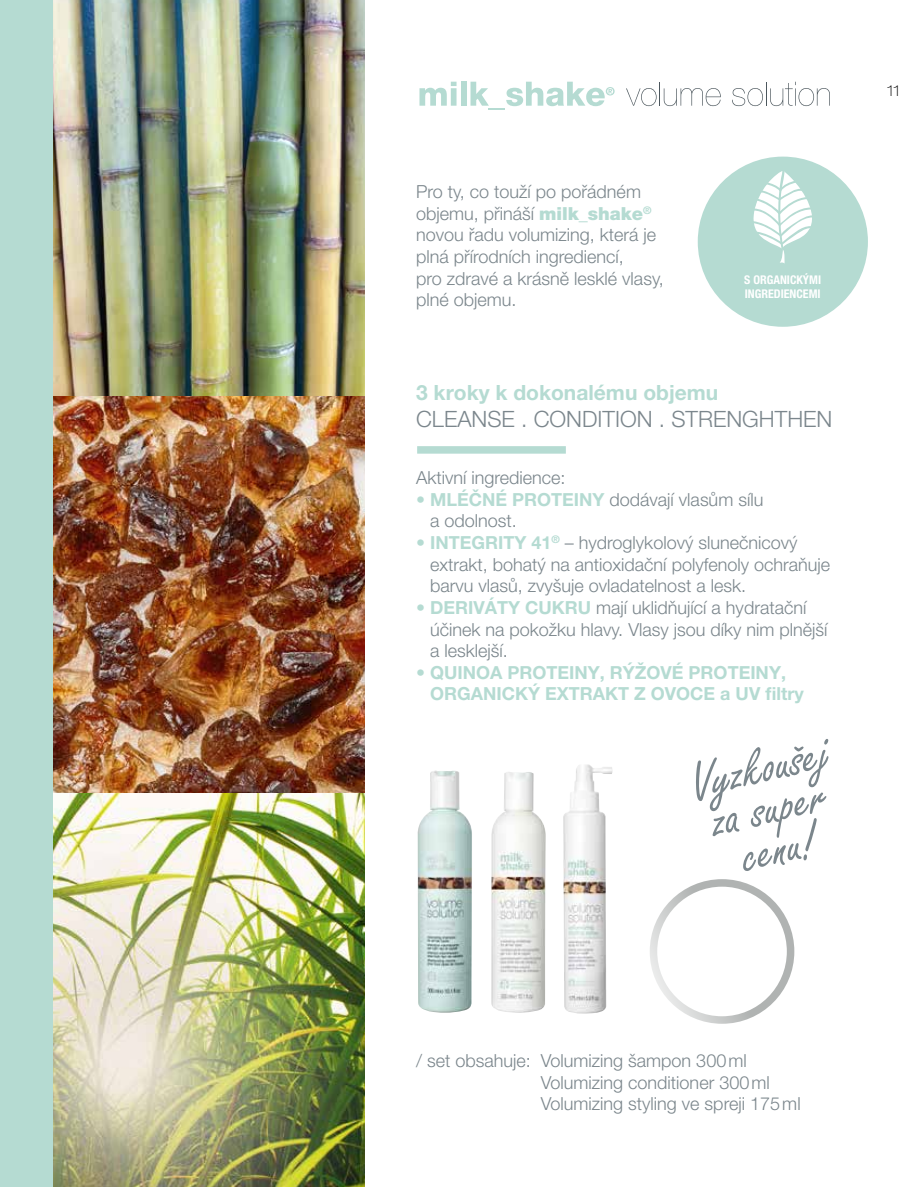
<style>
.page{position:relative;width:919px;height:1187px;background:#fff}
.page>*{position:absolute;margin:0;border:0;box-sizing:border-box;transform-origin:0 0}
.t1{font:57px/41.2px "Freestyle Scr DEE";color:#7b868c;text-align:center}
.t2{font:300 22.5px "Helvetica Neue LT Pro";color:#7b868c}
.t3{font:700 21px "Helvetica Neue LT Pro";color:#b5dbd2}
.t4{font:300 18px/21.6px "Helvetica Neue LT Pro";color:#7b868c}
.t5{font:700 18px/21.6px "Helvetica Neue LT Pro";color:#b5dbd2}
.t6{font:100 expanded 15px "Helvetica Neue LT Pro";color:#000}
.t7{font:700 condensed 12px/14px "Helvetica Neue LT Pro";color:#fff}
.s1{font-weight:900;color:#b5dbd2}
.s2{font-weight:700;color:#b5dbd2}
</style>
<div class="page">
<div style="left:0;top:0;width:208px;height:1186px;background:#b5dbd2"></div>
<svg style="left:419px;top:82px;width:37px;height:24px"></svg>
<div style="left:460px;top:82px;width:6px;height:24px;background:#b5dbd2"></div>
<svg style="left:470px;top:82px;width:144px;height:28px"></svg>
<svg style="left:626px;top:82px;width:95px;height:24px"></svg>
<svg style="left:732px;top:82px;width:97px;height:24px"></svg>
<img style="left:53px;top:0;width:312px;height:396px">
<img style="left:53px;top:792px;width:312px;height:394px">
<img style="left:53px;top:396px;width:312px;height:396px">
<img style="left:417px;top:770px;width:55px;height:243px">
<img style="left:491px;top:772px;width:55px;height:241px">
<img style="left:563px;top:764px;width:49px;height:250px">
<div style="left:417px;top:446px;width:149px;height:7px;background:#b5dbd2"></div>
<div style="left:649px;top:879px;width:145px;height:144px;border:8px solid #b0b3b2;border-radius:50%"></div>
<svg style="left:663px;top:879px;width:118px;height:30px"></svg>
<div style="left:697px;top:157px;width:170px;height:170px;background:#b5dbd2;border-radius:50%"></div>
<svg style="left:753px;top:171px;width:59px;height:92px"></svg>
<p class="t4" style="left:416px;top:180px;width:249px">Pro ty, co touží po pořádném objemu, přináší <span class="s1">milk_shake</span><sup>® </sup>novou řadu volumizing, která je plná přírodních ingrediencí,<br>pro zdravé a krásně lesklé vlasy, plné objemu.</p>
<p class="t7" style="left:744px;top:273px;width:78px">S ORGANICKÝMI<br>INGREDIENCEMI</p>
<p class="t3" style="left:416px;top:380px;width:304px">3 kroky k dokonalému objemu</p>
<p class="t2" style="left:416px;top:405px;width:418px">CLEANSE . CONDITION . STRENGHTHEN</p>
<p class="t4" style="left:416px;top:466px;width:151px">Aktivní ingredience:</p>
<p class="t4" style="left:430px;top:488px;width:335px;text-indent:-14px"><span class="s2">• MLÉČNÉ PROTEINY</span> dodávají vlasům sílu a odolnost.</p>
<p class="t4" style="left:430px;top:531px;width:401px;text-indent:-14px"><span class="s2">• INTEGRITY 41</span><sup>®</sup> – hydroglykolový slunečnicový extrakt, bohatý na antioxidační polyfenoly ochraňuje barvu vlasů, zvyšuje ovladatelnost a lesk.</p>
<p class="t4" style="left:430px;top:596px;width:399px;text-indent:-14px"><span class="s2">• DERIVÁTY CUKRU</span> mají uklidňující a hydratační účinek na pokožku hlavy. Vlasy jsou díky nim plnější a lesklejší.</p>
<p class="t5" style="left:430px;top:661px;width:375px;text-indent:-14px">• QUINOA PROTEINY, RÝŽOVÉ PROTEINY,<br>ORGANICKÝ EXTRAKT Z OVOCE a UV filtry</p>
<h1 class="t1" style="left:686px;top:763px;width:144px;rotate:-13deg">Vyzkoušej za super cenu!</h1>
<p class="t6" style="left:887px;top:81px;width:14px">11</p>
<p class="t4" style="left:541px;top:1049px;width:261px;text-indent:-125px">/ set obsahuje: Volumizing šampon 300ml<br>Volumizing conditioner 300ml<br>Volumizing styling ve spreji 175ml</p>
</div>
